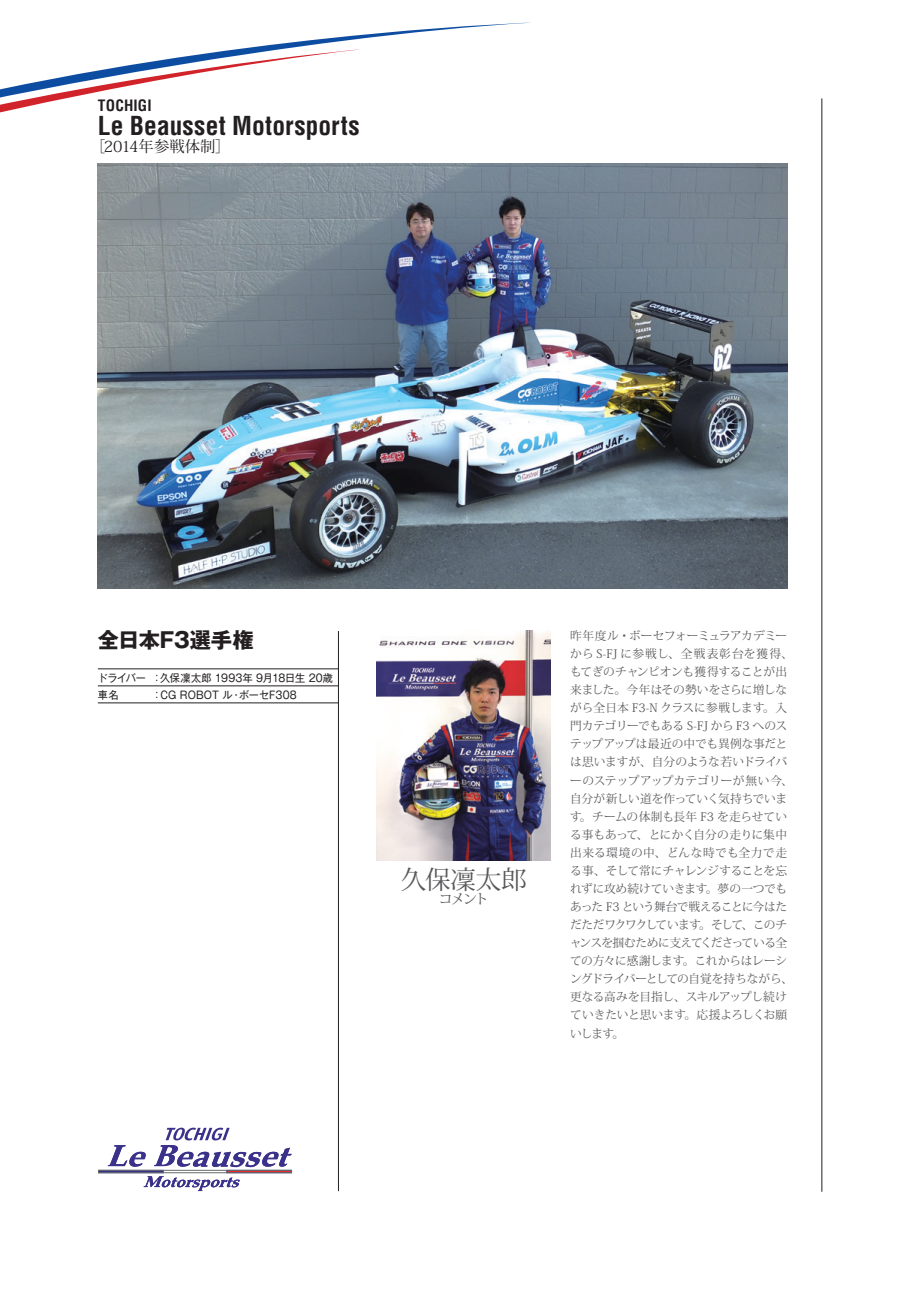
<style>
.page{position:relative;width:919px;height:1289px;background:#fff}
.page>*{position:absolute;margin:0;border:0;box-sizing:border-box;transform-origin:0 0}
.t1{font:700 condensed 25.5px "Helvetica";letter-spacing:.005em;color:#231f20}
.t2{font:25.5px "Koz Min Pro";letter-spacing:-.015em;color:#57585a}
.t3{font:700 21.3px "Gothic MB101 Pro";letter-spacing:-.015em;color:#231f20}
.t4{font:15.3px "Koz Min Pro";letter-spacing:-.005em;color:#231f20}
.t5{font:700 condensed 15.3px "Helvetica";letter-spacing:.01em;color:#231f20}
.t6{font:13.8px "Koz Min Pro";color:#57585a}
.t7{font:11.7px/18px "Koz Min Pro";letter-spacing:-.02em;color:#57585a}
.t8{font:11.7px "Koz Min Pro";letter-spacing:.005em;color:#57585a}
.t9{font:11.7px "Koz Min Pro";letter-spacing:-.065em;color:#57585a}
.t10{font:11.7px "Koz Min Pro";letter-spacing:.08em;color:#57585a}
.t11{font:11.7px "Koz Min Pro";letter-spacing:-.075em;color:#57585a}
.t12{font:11.7px "Koz Min Pro";letter-spacing:-.055em;color:#57585a}
.t13{font:11.7px "Koz Min Pro";letter-spacing:-.045em;color:#57585a}
.t14{font:11.7px "Koz Min Pro";letter-spacing:.015em;color:#57585a}
.t15{font:11.7px "Koz Min Pro";letter-spacing:.035em;color:#57585a}
.t16{font:11.7px "Koz Min Pro";letter-spacing:-.04em;color:#57585a}
.t17{font:10.65px "Gothic MB101 Pro";color:#231f20;scale:.95 1}
.t18{font:10.65px "Gothic MB101 Pro";letter-spacing:.02em;color:#231f20;scale:.95 1}
</style>
<div class="page">
<svg style="left:108px;top:1145px;width:38px;height:21px"></svg>
<svg style="left:154px;top:1127px;width:138px;height:40px"></svg>
<svg style="left:144px;top:1176px;width:96px;height:14px"></svg>
<div style="left:98px;top:1170px;width:193px;height:2px;border:1px solid #67696b"></div>
<hr style="left:821px;top:98px;width:1px;height:1093px;background:#231f20">
<hr style="left:338px;top:631px;width:1px;height:560px;background:#231f20">
<img style="left:98px;top:163px;width:689px;height:425px">
<hr style="left:98px;top:668px;width:240px;height:1px;background:#231f20">
<hr style="left:98px;top:685px;width:240px;height:1px;background:#231f20">
<hr style="left:98px;top:702px;width:240px;height:1px;background:#231f20">
<img style="left:376px;top:630px;width:175px;height:230px">
<svg style="left:0;top:23px;width:525px;height:90px"></svg>
<h3 class="t5" style="left:98px;top:96px;width:55px">TOCHIGI</h3>
<h1 class="t1" style="left:98px;top:111px;width:263px">Le Beausset Motorsports</h1>
<h3 class="t4" style="left:90px;top:136px;width:142px">［2014年参戦体制[</h3>
<h2 class="t3" style="left:98px;top:622px;width:157px">全日本F3選手権</h2>
<p class="t18" style="left:160px;top:668px;width:184px">久保凜太郎 1993年 9月18日生 20歳</p>
<p class="t17" style="left:98px;top:668px;width:52px">ドライバー</p>
<p class="t17" style="left:152px;top:668px;width:12px">：</p>
<p class="t17" style="left:98px;top:685px;width:23px">車名</p>
<p class="t17" style="left:239px;top:685px;width:62px">ボーセF308</p>
<p class="t17" style="left:160px;top:685px;width:87px">CG ROBOT ル・</p>
<p class="t17" style="left:152px;top:685px;width:12px">：</p>
<h1 class="t2" style="left:401px;top:861px;width:127px">久保凜太郎</h1>
<p class="t6" style="left:438px;top:889px;width:51px">コメント</p>
<p class="t7" style="left:570px;top:626px;width:218px">昨年度ル・ボーセフォーミュラアカデミー</p>
<p class="t10" style="left:570px;top:645px;width:224px">から -S FJ に参戦し、全戦表彰台を獲得、</p>
<p class="t7" style="left:570px;top:662px;width:218px">もてぎのチャンピオンも獲得することが出</p>
<p class="t7" style="left:570px;top:680px;width:218px">来ました。今年はその勢いをさらに増しな</p>
<p class="t7" style="left:763px;top:698px;width:26px">。入</p>
<p class="t8" style="left:570px;top:699px;width:196px">がら全日本 F3-N クラスに参戦します</p>
<p class="t7" style="left:570px;top:716px;width:218px">門カテゴリーでもある -S FJ から 3F へのス</p>
<p class="t7" style="left:570px;top:734px;width:218px">テップアップは最近の中でも異例な事だと</p>
<p class="t7" style="left:570px;top:752px;width:218px">は思いますが、自分のような若いドライバ</p>
<p class="t14" style="left:570px;top:772px;width:224px">ーのステップアップカテゴリーが無い今、</p>
<p class="t7" style="left:570px;top:788px;width:218px">自分が新しい道を作っていく気持ちでいま</p>
<p class="t8" style="left:580px;top:808px;width:208px">。チームの体制も長年 3F を走らせてい</p>
<p class="t7" style="left:570px;top:807px;width:13px">す</p>
<p class="t7" style="left:570px;top:825px;width:218px">る事もあって、とにかく自分の走りに集中</p>
<p class="t15" style="left:570px;top:844px;width:218px">出来る環境の中、どんな時でも全力で走</p>
<p class="t7" style="left:570px;top:861px;width:218px">る事、そして常にチャレンジすることを忘</p>
<p class="t7" style="left:705px;top:879px;width:83px">。夢の一つでも</p>
<p class="t7" style="left:570px;top:879px;width:139px">れずに攻め続けていきます</p>
<p class="t11" style="left:570px;top:898px;width:218px">あった 3F という舞台で戦えることに今はた</p>
<p class="t7" style="left:699px;top:915px;width:89px">。そして、このチ</p>
<p class="t9" style="left:570px;top:916px;width:132px">だただワクワクしています</p>
<p class="t12" style="left:570px;top:934px;width:218px">ャンスを掴むために支えてくださっている全</p>
<p class="t7" style="left:682px;top:951px;width:106px">。これからはレーシ</p>
<p class="t16" style="left:570px;top:952px;width:116px">ての方々に感謝します</p>
<p class="t13" style="left:570px;top:970px;width:224px">ングドライバーとしての自覚を持ちながら、</p>
<p class="t7" style="left:570px;top:987px;width:218px">更なる高みを目指し、スキルアップし続け</p>
<p class="t9" style="left:684px;top:1006px;width:104px">。応援よろしくお願</p>
<p class="t7" style="left:612px;top:1005px;width:75px;text-indent:-42px">ていきたいと思います。</p>
<p class="t7" style="left:570px;top:1023px;width:46px">いします</p>
</div>
